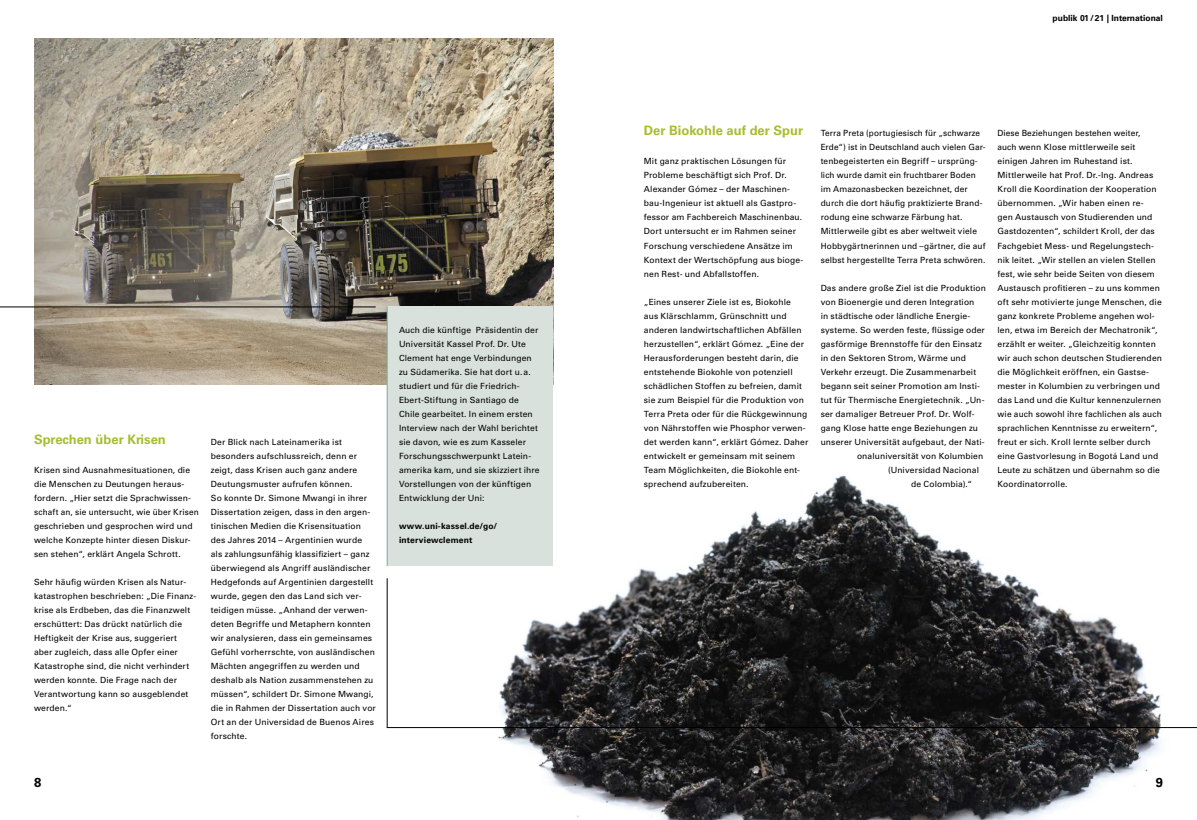
<style>
.page{position:relative;width:1197px;height:820px;background:#fff}
.page>*{position:absolute;margin:0;border:0;box-sizing:border-box;transform-origin:0 0}
.t1{font:700 13px "Univers LT";color:#a7bd2c}
.t2{font:700 13px "Univers LT";color:#000}
.t3{font:8.5px/14px "Univers LT";letter-spacing:.015em;color:#000}
.t4{font:700 8.5px/14px "Univers LT";letter-spacing:.015em;color:#000}
</style>
<div class="page">
<img style="left:34px;top:38px;width:519px;height:346px">
<div style="left:387px;top:306px;width:166px;height:260px;background:#d8e1dc"></div>
<hr style="left:0;top:306px;width:375px;height:1px;background:#000">
<img style="left:482px;top:475px;width:689px;height:344px">
<hr style="left:386px;top:306px;width:1px;height:260px;background:#75ad98">
<svg style="left:386px;top:577px;width:810px;height:151px"></svg>
<h1 class="t1" style="left:34px;top:431px;width:133px">Sprechen über Krisen</h1>
<p class="t3" style="left:34px;top:462px;width:166px">Krisen sind Ausnahmesituationen, die die Menschen zu Deutungen heraus&shy;fordern. „Hier setzt die Sprachwissen&shy;schaft an, sie untersucht, wie über Krisen geschrieben und gesprochen wird und welche Konzepte hinter diesen Diskur&shy;sen stehen“, erklärt Angela Schrott.</p>
<p class="t3" style="left:34px;top:574px;width:164px">Sehr häufig würden Krisen als Natur&shy;katastrophen beschrieben: „Die Finanz&shy;krise als Erdbeben, das die Finanzwelt erschüttert: Das drückt natürlich die Heftigkeit der Krise aus, suggeriert aber zugleich, dass alle Opfer einer Katastrophe sind, die nicht verhindert werden konnte. Die Frage nach der Verantwortung kann so ausgeblendet werden.“</p>
<p class="t3" style="left:211px;top:434px;width:166px">Der Blick nach Lateinamerika ist besonders aufschlussreich, denn er zeigt, dass Krisen auch ganz andere Deutungsmuster aufrufen können.<br>So konnte Dr. Simone Mwangi in ihrer Dissertation zeigen, dass in den argen&shy;tinischen Medien die Krisensituation des Jahres 2014 – Argentinien wurde<br>als zahlungsunfähig klassifiziert – ganz überwiegend als Angriff ausländischer Hedgefonds auf Argentinien dargestellt wurde, gegen den das Land sich ver&shy;teidigen müsse. „Anhand der verwen&shy;deten Begriffe und Metaphern konnten wir analysieren, dass ein gemeinsames Gefühl vorherrschte, von ausländischen Mächten angegriffen zu werden und deshalb als Nation zusammenstehen zu müssen“, schildert Dr. Simone Mwangi, die in Rahmen der Dissertation auch vor Ort an der Universidad de Buenos Aires forschte.</p>
<h1 class="t2" style="left:34px;top:774px;width:9px">8</h1>
<p class="t3" style="left:399px;top:322px;width:142px">Auch die künftige Präsidentin der<br>Universität Kassel Prof. Dr. Ute<br>Clement hat enge Verbindungen zu Südamerika. Sie hat dort u.a. studiert und für die Friedrich-<br>Ebert-Stiftung in Santiago de<br>Chile gearbeitet. In einem ersten<br>Interview nach der Wahl berichtet sie davon, wie es zum Kasseler<br>Forschungsschwerpunkt Latein&shy;amerika kam, und sie skizziert ihre<br>Vorstellungen von der künftigen<br>Entwicklung der Uni:</p>
<p class="t4" style="left:399px;top:518px;width:100px">www.uni-kassel.de/go/ interviewclement</p>
<p class="t4" style="left:1052px;top:11px;width:112px">publik 01/21 | International</p>
<h1 class="t1" style="left:643px;top:122px;width:161px">Der Biokohle auf der Spur</h1>
<p class="t3" style="left:643px;top:154px;width:161px">Mit ganz praktischen Lösungen für Probleme beschäftigt sich Prof. Dr.<br>Alexander Gómez – der Maschinen&shy;bau-Ingenieur ist aktuell als Gastpro&shy;fessor am Fachbereich Maschinenbau.<br>Dort untersucht er im Rahmen seiner Forschung verschiedene Ansätze im Kontext der Wertschöpfung aus bioge&shy;nen Rest- und Abfallstoffen.</p>
<p class="t3" style="left:643px;top:294px;width:166px">„Eines unserer Ziele ist es, Biokohle<br>aus Klärschlamm, Grünschnitt und anderen landwirtschaftlichen Abfällen herzustellen“, erklärt Gómez. „Eine der Herausforderungen besteht darin, die entstehende Biokohle von potenziell schädlichen Stoffen zu befreien, damit sie zum Beispiel für die Produktion von Terra Preta oder für die Rückgewinnung von Nährstoffen wie Phosphor verwen&shy;det werden kann“, erklärt Gómez. Daher entwickelt er gemeinsam mit seinem Team Möglichkeiten, die Biokohle ent&shy;sprechend aufzubereiten.</p>
<p class="t3" style="left:820px;top:126px;width:166px">Terra Preta (portugiesisch für „schwarze Erde“) ist in Deutschland auch vielen Gar&shy;tenbegeisterten ein Begriff – ursprüng&shy;lich wurde damit ein fruchtbarer Boden im Amazonasbecken bezeichnet, der durch die dort häufig praktizierte Brand&shy;rodung eine schwarze Färbung hat.<br>Mittlerweile gibt es aber weltweit viele Hobbygärtnerinnen und –gärtner, die auf selbst hergestellte Terra Preta schwören.</p>
<p class="t3" style="left:820px;top:280px;width:167px">Das andere große Ziel ist die Produktion</p>
<p class="t3" style="left:820px;top:294px;width:155px">von Bioenergie und deren Integration</p>
<p class="t3" style="left:820px;top:308px;width:151px">in städtische oder ländliche Energie-</p>
<p class="t3" style="left:820px;top:322px;width:166px">systeme. So werden feste, flüssige oder</p>
<p class="t3" style="left:820px;top:336px;width:163px">gasförmige Brennstoffe für den Einsatz</p>
<p class="t3" style="left:820px;top:350px;width:147px">in den Sektoren Strom, Wärme und</p>
<p class="t3" style="left:820px;top:364px;width:157px">Verkehr erzeugt. Die Zusammenarbeit</p>
<p class="t3" style="left:820px;top:378px;width:161px">begann seit seiner Promotion am Insti-</p>
<p class="t3" style="left:820px;top:392px;width:165px">tut für Thermische Energietechnik. „Un-</p>
<p class="t3" style="left:820px;top:406px;width:155px">ser damaliger Betreuer Prof. Dr. Wolf-</p>
<p class="t3" style="left:820px;top:420px;width:159px">gang Klose hatte enge Beziehungen zu</p>
<p class="t3" style="left:820px;top:434px;width:165px">unserer Universität aufgebaut, der Nati-</p>
<p class="t3" style="left:856px;top:448px;width:128px">onaluniversität von Kolumbien</p>
<p class="t3" style="left:887px;top:462px;width:93px">(Universidad Nacional</p>
<p class="t3" style="left:910px;top:476px;width:63px">de Colombia).“</p>
<p class="t3" style="left:997px;top:126px;width:166px">Diese Beziehungen bestehen weiter,<br>auch wenn Klose mittlerweile seit einigen Jahren im Ruhestand ist.<br>Mittlerweile hat Prof. Dr.-Ing. Andreas Kroll die Koordination der Kooperation übernommen. „Wir haben einen re-<br>gen Austausch von Studierenden und Gastdozenten“, schildert Kroll, der das Fachgebiet Mess- und Regelungstech&shy;nik leitet. „Wir stellen an vielen Stellen fest, wie sehr beide Seiten von diesem Austausch profitieren – zu uns kommen oft sehr motivierte junge Menschen, die ganz konkrete Probleme angehen wol&shy;len, etwa im Bereich der Mechatronik“, erzählt er weiter. „Gleichzeitig konnten wir auch schon deutschen Studierenden die Möglichkeit eröffnen, ein Gastse&shy;mester in Kolumbien zu verbringen und das Land und die Kultur kennenzulernen wie auch sowohl ihre fachlichen als auch sprachlichen Kenntnisse zu erweitern“, freut er sich. Kroll lernte selber durch eine Gastvorlesung in Bogotá Land und Leute zu schätzen und übernahm so die Koordinatorrolle.</p>
<h1 class="t2" style="left:1155px;top:774px;width:9px">9</h1>
</div>
